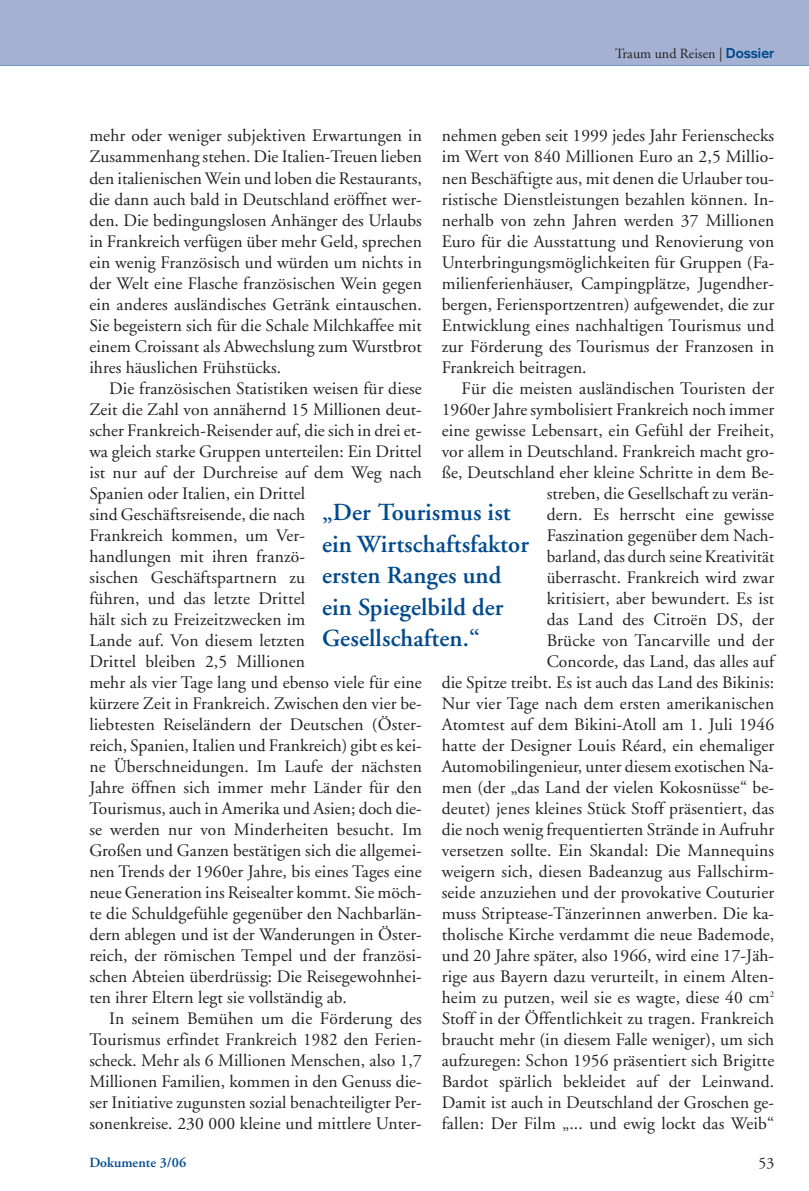
<style>
.page{position:relative;width:809px;height:1191px;background:#fff}
.page>*{position:absolute;margin:0;border:0;box-sizing:border-box;transform-origin:0 0}
.t1{font:600 24.5px/31.5px "Adobe Garamond";letter-spacing:.005em;color:#004a8d}
.t2{font:17.5px/21px "Adobe Garamond";letter-spacing:.005em;color:#231f20;text-align:justify}
.t3{font:15.75px "Adobe Garamond";color:#231f20}
.t4{font:14px "Adobe Garamond";letter-spacing:.005em;color:#231f20}
.t5{font:600 14px "Adobe Garamond";letter-spacing:.005em;color:#004a8d}
.s1{font-family:"Akzidenz Grotesk";font-weight:700;color:#004a8d}
</style>
<div class="page">
<hr style="left:15px;top:65px;width:793px;height:1px;background:#004a8d">
<svg style="left:0;top:65px;width:15px;height:1px"></svg>
<div style="left:0;top:1px;width:808px;height:64px;background:#a4b1d2"></div>
<p class="t4" style="left:615px;top:48px;width:161px">Traum und Reisen | <span class="s1">Dossier</span></p>
<p class="t2" style="left:89px;top:127px;width:334px">mehr oder weniger subjektiven Erwartungen in Zusammenhang stehen. Die Italien-Treuen lieben den italienischen Wein und loben die Restaurants, die dann auch bald in Deutschland eröffnet wer&shy;den. Die bedingungslosen Anhänger des Urlaubs in Frankreich verfügen über mehr Geld, sprechen ein wenig Französisch und würden um nichts in der Welt eine Flasche französischen Wein gegen ein anderes ausländisches Getränk eintauschen.<br>Sie begeistern sich für die Schale Milchkaffee mit einem Croissant als Abwechslung zum Wurstbrot ihres häuslichen Frühstücks.</p>
<p class="t2" style="left:89px;top:379px;width:334px;text-align:left;text-indent:20px">Die französischen Statistiken weisen für diese Zeit die Zahl von annähernd 15 Millionen deut&shy;scher Frankreich-Reisender auf, die sich in drei et&shy;wa gleich starke Gruppen unterteilen: Ein Drittel ist nur auf der Durchreise auf dem Weg nach Spanien oder Italien, ein Drittel<br>sind Geschäftsreisende, die nach<br>Frankreich kommen, um Ver-<br>handlungen mit ihren franzö-<br>sischen Geschäftspartnern zu<br>führen, und das letzte Drittel<br>hält sich zu Freizeitzwecken im<br>Lande auf. Von diesem letzten<br>Drittel bleiben 2,5 Millionen<br>mehr als vier Tage lang und ebenso viele für eine kürzere Zeit in Frankreich. Zwischen den vier be&shy;liebtesten Reiseländern der Deutschen (Öster&shy;reich, Spanien, Italien und Frankreich) gibt es kei&shy;ne Überschneidungen. Im Laufe der nächsten Jahre öffnen sich immer mehr Länder für den Tourismus, auch in Amerika und Asien; doch die&shy;se werden nur von Minderheiten besucht. Im Großen und Ganzen bestätigen sich die allgemei&shy;nen Trends der 1960er Jahre, bis eines Tages eine neue Generation ins Reisealter kommt. Sie möch&shy;te die Schuldgefühle gegenüber den Nachbarlän&shy;dern ablegen und ist der Wanderungen in Öster&shy;reich, der römischen Tempel und der französi&shy;schen Abteien überdrüssig: Die Reisegewohnhei&shy;ten ihrer Eltern legt sie vollständig ab.</p>
<p class="t2" style="left:89px;top:1009px;width:334px;text-indent:20px">In seinem Bemühen um die Förderung des Tourismus erfindet Frankreich 1982 den Ferien&shy;scheck. Mehr als 6 Millionen Menschen, also 1,7<br>Millionen Familien, kommen in den Genuss die&shy;ser Initiative zugunsten sozial benachteiligter Per&shy;sonenkreise. 230 000 kleine und mittlere Unter-</p>
<p class="t2" style="left:441px;top:127px;width:334px">nehmen geben seit 1999 jedes Jahr Ferienschecks im Wert von 840 Millionen Euro an 2,5 Millio&shy;nen Beschäftigte aus, mit denen die Urlauber tou&shy;ristische Dienstleistungen bezahlen können. In&shy;nerhalb von zehn Jahren werden 37 Millionen Euro für die Ausstattung und Renovierung von Unterbringungsmöglichkeiten für Gruppen (Fa&shy;milienferienhäuser, Campingplätze, Jugendher&shy;bergen, Feriensportzentren) aufgewendet, die zur Entwicklung eines nachhaltigen Tourismus und zur Förderung des Tourismus der Franzosen in Frankreich beitragen.</p>
<p class="t2" style="left:441px;top:379px;width:334px;text-align:right">Für die meisten ausländischen Touristen der 1960er Jahre symbolisiert Frankreich noch immer eine gewisse Lebensart, ein Gefühl der Freiheit, vor allem in Deutschland. Frankreich macht gro&shy;ße, Deutschland eher kleine Schritte in dem Be&shy;streben, die Gesellschaft zu verän-<br>dern. Es herrscht eine gewisse<br>Faszination gegenüber dem Nach-<br>barland, das durch seine Kreativität<br>überrascht. Frankreich wird zwar<br>kritisiert, aber bewundert. Es ist<br>das Land des Citroën DS, der<br>Brücke von Tancarville und der<br>Concorde, das Land, das alles auf<br>die Spitze treibt. Es ist auch das Land des Bikinis:<br>Nur vier Tage nach dem ersten amerikanischen Atomtest auf dem Bikini-Atoll am 1. Juli 1946 hatte der Designer Louis Réard, ein ehemaliger Automobilingenieur, unter diesem exotischen Na&shy;men (der „das Land der vielen Kokosnüsse“ be&shy;deutet) jenes kleines Stück Stoff präsentiert, das die noch wenig frequentierten Strände in Aufruhr versetzen sollte. Ein Skandal: Die Mannequins weigern sich, diesen Badeanzug aus Fallschirm&shy;seide anzuziehen und der provokative Couturier muss Striptease-Tänzerinnen anwerben. Die ka&shy;tholische Kirche verdammt die neue Bademode, und 20 Jahre später, also 1966, wird eine 17-Jäh&shy;rige aus Bayern dazu verurteilt, in einem Alten&shy;heim zu putzen, weil sie es wagte, diese 40 cm<sup>2<br></sup>Stoff in der Öffentlichkeit zu tragen. Frankreich braucht mehr (in diesem Falle weniger), um sich aufzuregen: Schon 1956 präsentiert sich Brigitte Bardot spärlich bekleidet auf der Leinwand.<br>Damit ist auch in Deutschland der Groschen ge&shy;fallen: Der Film „... und ewig lockt das Weib“</p>
<h1 class="t1" style="left:322px;top:499px;width:208px">„Der Tourismus ist ein Wirtschaftsfaktor ersten Ranges und ein Spiegelbild der<br>Gesellschaften.“</h1>
<p class="t5" style="left:89px;top:1156px;width:98px">Dokumente 3/06</p>
<p class="t3" style="left:758px;top:1156px;width:17px">53</p>
</div>
